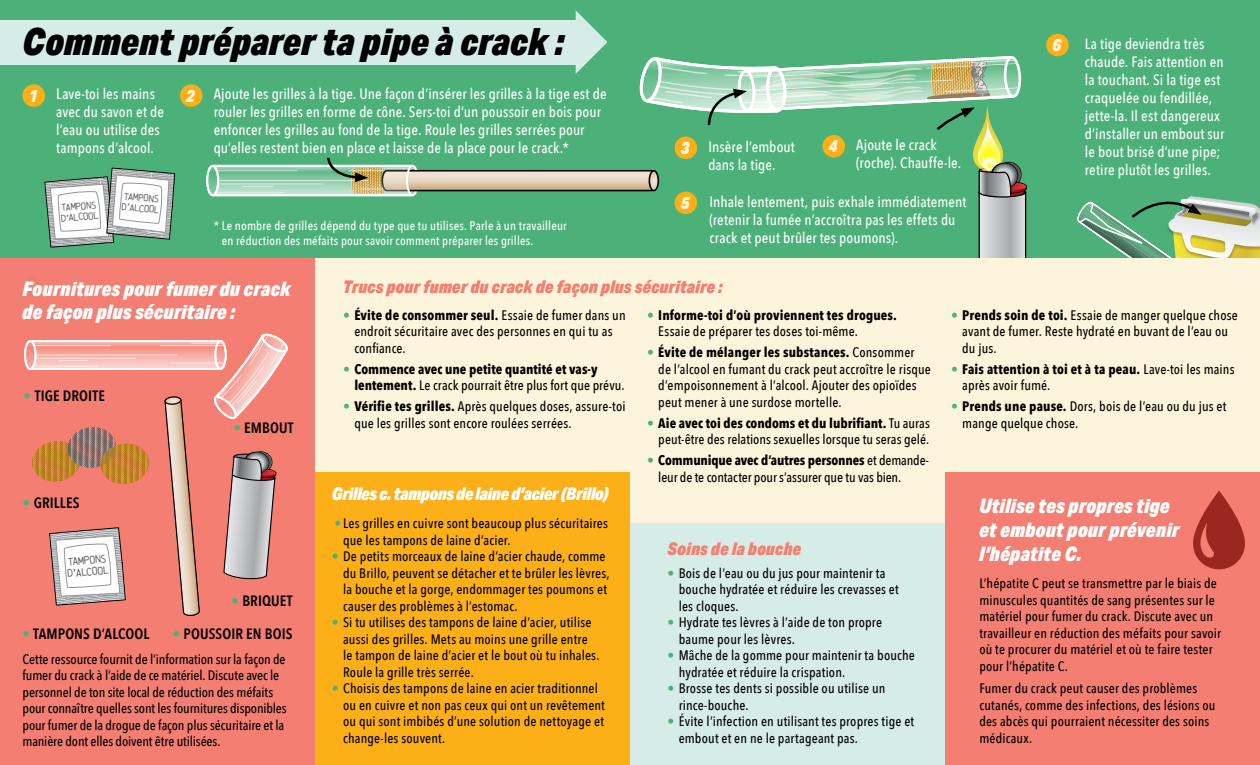
<style>
.page{position:relative;width:1260px;height:765px;background:#fff}
.page>*{position:absolute;margin:0;border:0;box-sizing:border-box;transform-origin:0 0}
.t1{font:italic 900 37.5px "Aktiv Grotesk Cd";letter-spacing:.01em;color:#000}
.t2{font:italic 900 20px/24px "Aktiv Grotesk Cd";letter-spacing:.015em;color:#fff}
.t3{font:italic 900 17.5px "Aktiv Grotesk Cd";letter-spacing:.015em;color:#f47e71}
.t4{font:italic 900 17.5px "Aktiv Grotesk Cd";letter-spacing:-.015em;color:#fff}
.t5{font:italic 900 17.5px "Aktiv Grotesk Cd";color:#fcf5dc}
.t6{font:500 15px/18px "Avenir Next Condensed";letter-spacing:.005em;color:#fff}
.t7{font:600 15px "Avenir Next Condensed";letter-spacing:.005em;color:#000}
.t8{font:500 13.75px/16.5px "Avenir Next Condensed";letter-spacing:.01em;color:#000}
.t9{font:500 13.75px/16.5px "Avenir Next Condensed";letter-spacing:-.01em;color:#000}
.t10{font:700 13.75px/16.5px "Avenir Next Condensed";letter-spacing:.005em;color:#000}
.t11{font:500 12.5px/15px "Avenir Next Condensed";letter-spacing:.015em;color:#fff}
.t12{font:10.38px/11.8px "Chainprinter";color:#6d6e71}
.t13{font:9.38px/10.6px "Chainprinter";color:#6d6e71}
.s1{font-weight:700;color:#4cb179}
.s2{font-weight:700}
.s3{color:#4cb179}
.s4{font-weight:500}
</style>
<div class="page">
<div style="left:0;top:0;width:1260px;height:259px;background:#4cb179"></div>
<div style="left:0;top:259px;width:1260px;height:506px;background:#fcf5dc"></div>
<div style="left:315px;top:472px;width:315px;height:293px;background:#fcaf17"></div>
<div style="left:630px;top:523px;width:315px;height:242px;background:#d6ede7"></div>
<div style="left:0;top:259px;width:315px;height:506px;background:#f47e71"></div>
<div style="left:1046px;top:34px;width:23px;height:22px;background:#fcaf17;border-radius:50%"></div>
<div style="left:180px;top:84px;width:22px;height:23px;background:#fcaf17;border-radius:50%"></div>
<svg style="left:1076px;top:196px;width:184px;height:63px"></svg>
<div style="left:0;top:20px;width:577px;height:45px;background:#d6ede7"></div>
<div style="left:22px;top:84px;width:23px;height:23px;background:#fcaf17;border-radius:50%"></div>
<svg style="left:44px;top:167px;width:132px;height:81px"></svg>
<div style="left:945px;top:472px;width:315px;height:293px;background:#f47e71"></div>
<svg style="left:1193px;top:491px;width:52px;height:79px"></svg>
<svg style="left:24px;top:333px;width:264px;height:283px"></svg>
<svg style="left:206px;top:10px;width:821px;height:249px"></svg>
<p class="t1" style="left:22px;top:17px;width:543px">Comment préparer ta pipe à crack :</p>
<p class="t5" style="left:29px;top:84px;width:10px">1</p>
<p class="t6" style="left:214px;top:85px;width:394px">Ajoute les grilles à la tige. Une façon d’insérer les grilles à la tige est de rouler les grilles en forme de cône. Sers-toi d’un poussoir en bois pour enfoncer les grilles au fond de la tige. Roule les grilles serrées pour qu’elles restent bien en place et laisse de la place pour le crack.*</p>
<p class="t6" style="left:56px;top:85px;width:109px">Lave-toi les mains avec du savon et de l’eau ou utilise des tampons d’alcool.</p>
<p class="t5" style="left:186px;top:84px;width:10px">2</p>
<p class="t13" style="left:59px;top:203px;width:40px;rotate:-5deg">Tampons d’alcool</p>
<p class="t13" style="left:123px;top:191px;width:40px;rotate:5deg">Tampons d’alcool</p>
<p class="t11" style="left:222px;top:218px;width:346px;text-indent:-8px">* Le nombre de grilles dépend du type que tu utilises. Parle à un travailleur en réduction des méfaits pour savoir comment préparer les grilles.</p>
<p class="t5" style="left:681px;top:137px;width:10px">3</p>
<p class="t6" style="left:708px;top:137px;width:88px">Insère l’embout dans la tige.</p>
<p class="t5" style="left:829px;top:135px;width:10px">4</p>
<p class="t6" style="left:856px;top:136px;width:106px">Ajoute le crack (roche). Chauffe-le.</p>
<p class="t5" style="left:681px;top:192px;width:10px">5</p>
<p class="t6" style="left:709px;top:192px;width:259px">Inhale lentement, puis exhale immédiatement (retenir la fumée n’accroîtra pas les effets du crack et peut brûler tes poumons).</p>
<p class="t5" style="left:1052px;top:34px;width:10px">6</p>
<p class="t6" style="left:1085px;top:34px;width:141px">La tige deviendra très chaude. Fais attention en la touchant. Si la tige est craquelée ou fendillée, jette-la. Il est dangereux d’installer un embout sur le bout brisé d’une pipe; retire plutôt les grilles.</p>
<p class="t2" style="left:22px;top:276px;width:270px">Fournitures pour fumer du crack de façon plus sécuritaire :</p>
<p class="t7" style="left:24px;top:383px;width:83px"><span class="s1">•</span> TIGE DROITE</p>
<p class="t7" style="left:234px;top:415px;width:61px"><span class="s1">•</span> EMBOUT</p>
<p class="t7" style="left:22px;top:489px;width:59px"><span class="s1">•</span> GRILLES</p>
<p class="t12" style="left:65px;top:556px;width:44px;rotate:-5deg">Tampons d’alcool</p>
<p class="t7" style="left:22px;top:621px;width:129px"><span class="s1">•</span> TAMPONS D’ALCOOL</p>
<p class="t7" style="left:232px;top:587px;width:62px"><span class="s1">•</span> BRIQUET</p>
<p class="t7" style="left:173px;top:621px;width:121px"><span class="s1">•</span> POUSSOIR EN BOIS</p>
<p class="t9" style="left:22px;top:651px;width:266px">Cette ressource fournit de l’information sur la façon de fumer du crack à l’aide de ce matériel. Discute avec le personnel de ton site local de réduction des méfaits pour connaître quelles sont les fournitures disponibles pour fumer de la drogue de façon plus sécuritaire et la manière dont elles doivent être utilisées.</p>
<p class="t3" style="left:343px;top:276px;width:381px">Trucs pour fumer du crack de façon plus sécuritaire :</p>
<p class="t8" style="left:354px;top:307px;width:273px;text-indent:-11px"><span class="s1">•</span> <span class="s2">Évite de consommer seul.</span> Essaie de fumer dans un endroit sécuritaire avec des personnes en qui tu as confiance.</p>
<p class="t10" style="left:354px;top:361px;width:272px;text-indent:-11px"><span class="s3">•</span> Commence avec une petite quantité et vas-y lentement. <span class="s4">Le crack pourrait être plus fort que prévu.</span></p>
<p class="t8" style="left:354px;top:398px;width:273px;text-indent:-11px"><span class="s1">•</span> <span class="s2">Vérifie tes grilles.</span> Après quelques doses, assure-toi que les grilles sont encore roulées serrées.</p>
<p class="t10" style="left:658px;top:307px;width:240px;text-indent:-11px"><span class="s3">•</span> Informe-toi d’où proviennent tes drogues.<br><span class="s4">Essaie de préparer tes doses toi-même.</span></p>
<p class="t8" style="left:658px;top:344px;width:274px;text-indent:-11px"><span class="s1">•</span> <span class="s2">Évite de mélanger les substances.</span> Consommer<br>de l’alcool en fumant du crack peut accroître le risque d’empoisonnement à l’alcool. Ajouter des opioïdes peut mener à une surdose mortelle.</p>
<p class="t8" style="left:647px;top:415px;width:284px;text-align:right"><span class="s1">•</span> <span class="s2">Aie avec toi des condoms et du lubrifiant.</span> Tu auras peut-être des relations sexuelles lorsque tu seras gelé.</p>
<p class="t9" style="left:658px;top:452px;width:272px;text-indent:-11px"><span class="s1">•</span> <span class="s2">Communique avec d’autres personnes</span> et demande&shy;leur de te contacter pour s’assurer que tu vas bien.</p>
<p class="t4" style="left:332px;top:483px;width:279px">Grilles c. tampons de laine d’acier (Brillo)</p>
<p class="t8" style="left:343px;top:515px;width:266px;text-indent:-9px"><span class="s3">•</span>Les grilles en cuivre sont beaucoup plus sécuritaires que les tampons de laine d’acier.</p>
<p class="t8" style="left:343px;top:548px;width:268px;text-indent:-11px"><span class="s3">•</span> De petits morceaux de laine d’acier chaude, comme du Brillo, peuvent se détacher et te brûler les lèvres, la bouche et la gorge, endommager tes poumons et causer des problèmes à l’estomac.</p>
<p class="t8" style="left:343px;top:614px;width:258px;text-indent:-11px"><span class="s3">•</span> Si tu utilises des tampons de laine d’acier, utilise aussi des grilles. Mets au moins une grille entre le tampon de laine d’acier et le bout où tu inhales.<br>Roule la grille très serrée.</p>
<p class="t8" style="left:343px;top:680px;width:263px;text-indent:-11px"><span class="s3">•</span> Choisis des tampons de laine en acier traditionnel ou en cuivre et non pas ceux qui ont un revêtement ou qui sont imbibés d’une solution de nettoyage et change-les souvent.</p>
<p class="t3" style="left:668px;top:538px;width:135px">Soins de la bouche</p>
<p class="t8" style="left:679px;top:564px;width:222px;text-indent:-11px"><span class="s1">•</span> Bois de l’eau ou du jus pour maintenir ta bouche hydratée et réduire les crevasses et les cloques.</p>
<p class="t8" style="left:679px;top:614px;width:205px;text-indent:-11px"><span class="s1">•</span> Hydrate tes lèvres à l’aide de ton propre baume pour les lèvres.</p>
<p class="t8" style="left:679px;top:647px;width:238px;text-indent:-11px"><span class="s1">•</span> Mâche de la gomme pour maintenir ta bouche hydratée et réduire la crispation.</p>
<p class="t8" style="left:679px;top:680px;width:208px;text-indent:-11px"><span class="s1">•</span> Brosse tes dents si possible ou utilise un rince-bouche.</p>
<p class="t8" style="left:679px;top:713px;width:237px;text-indent:-11px"><span class="s1">•</span> Évite l’infection en utilisant tes propres tige et embout et en ne le partageant pas.</p>
<p class="t8" style="left:962px;top:307px;width:277px;text-indent:-11px"><span class="s1">•</span> <span class="s2">Prends soin de toi.</span> Essaie de manger quelque chose avant de fumer. Reste hydraté en buvant de l’eau ou du jus.</p>
<p class="t8" style="left:962px;top:361px;width:274px;text-indent:-11px"><span class="s1">•</span> <span class="s2">Fais attention à toi et à ta peau.</span> Lave-toi les mains après avoir fumé.</p>
<p class="t8" style="left:962px;top:398px;width:266px;text-indent:-11px"><span class="s1">•</span> <span class="s2">Prends une pause.</span> Dors, bois de l’eau ou du jus et mange quelque chose.</p>
<p class="t2" style="left:979px;top:493px;width:202px">Utilise tes propres tige et embout pour prévenir l’hépatite C.</p>
<p class="t8" style="left:979px;top:575px;width:243px">L’hépatite C peut se transmettre par le biais de minuscules quantités de sang présentes sur le matériel pour fumer du crack. Discute avec un travailleur en réduction des méfaits pour savoir où te procurer du matériel et où te faire tester pour l’hépatite C.</p>
<p class="t8" style="left:979px;top:680px;width:238px">Fumer du crack peut causer des problèmes cutanés, comme des infections, des lésions ou des abcès qui pourraient nécessiter des soins médicaux.</p>
</div>
